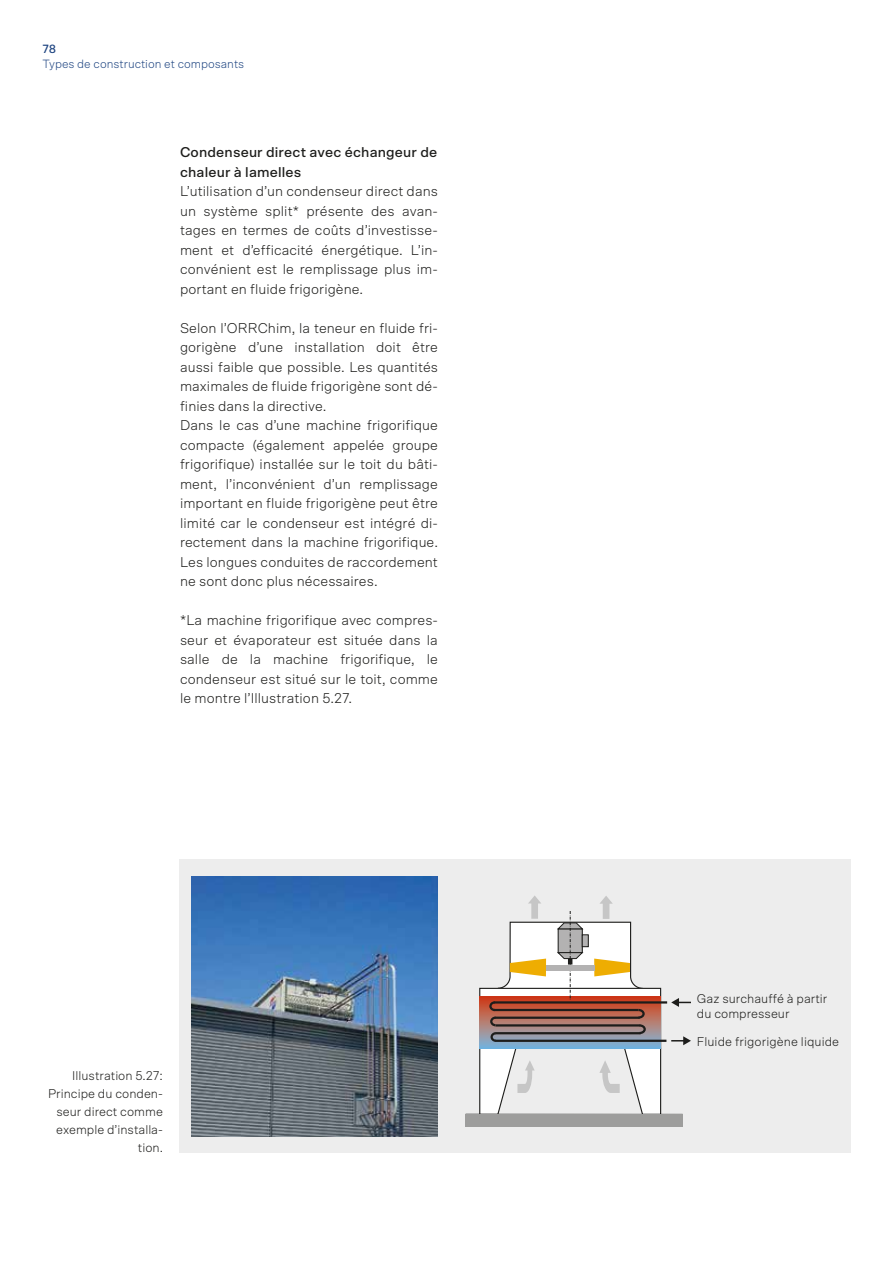
<style>
.page{position:relative;width:893px;height:1263px;background:#fff}
.page>*{position:absolute;margin:0;border:0;box-sizing:border-box;transform-origin:0 0}
.t1{font:300 14.25px/19.5px "Scto Grotesk A";letter-spacing:.005em;color:#1d1d1b;text-align:justify}
.t2{font:500 14.25px/19.5px "Scto Grotesk A";letter-spacing:.01em;color:#1d1d1b}
.t3{font:300 12.75px/18px "Scto Grotesk A";color:#1d1d1b;text-align:right}
.t4{font:300 12px "Scto Grotesk A";color:#204682}
.t5{font:500 12px "Scto Grotesk A";color:#204682}
</style>
<div class="page">
<div style="left:179px;top:859px;width:671px;height:293px;background:#ededed"></div>
<hr style="left:494px;top:1001px;width:173px;height:2px;background:#1d1d1b">
<hr style="left:495px;top:1040px;width:171px;height:2px;background:#1d1d1b">
<svg style="left:671px;top:1036px;width:20px;height:9px"></svg>
<svg style="left:671px;top:998px;width:20px;height:9px"></svg>
<div style="left:466px;top:1114px;width:217px;height:13px;background:#9d9d9c"></div>
<svg style="left:479px;top:896px;width:183px;height:218px"></svg>
<div style="left:546px;top:964px;width:48px;height:6px;background:#b3b2b2"></div>
<img style="left:191px;top:877px;width:247px;height:260px">
<p class="t5" style="left:43px;top:41px;width:15px">78</p>
<p class="t4" style="left:43px;top:56px;width:203px">Types de construction et composants</p>
<p class="t2" style="left:180px;top:142px;width:259px">Condenseur direct avec échangeur de chaleur à lamelles</p>
<p class="t1" style="left:180px;top:181px;width:259px">L’utilisation d’un condenseur direct dans un système split* présente des avan&shy;tages en termes de coûts d’investisse&shy;ment et d’efficacité énergétique. L’in&shy;convénient est le remplissage plus im&shy;portant en fluide frigorigène.</p>
<p class="t1" style="left:180px;top:318px;width:259px;text-align:left">Selon l’ORRChim, la teneur en fluide fri&shy;gorigène d’une installation doit être aussi faible que possible. Les quantités maximales de fluide frigorigène sont dé&shy;finies dans la directive.<br>Dans le cas d’une machine frigorifique compacte (également appelée groupe frigorifique) installée sur le toit du bâti&shy;ment, l’inconvénient d’un remplissage important en fluide frigorigène peut être limité car le condenseur est intégré di&shy;rectement dans la machine frigorifique.<br>Les longues conduites de raccordement ne sont donc plus nécessaires.</p>
<p class="t1" style="left:180px;top:610px;width:259px">*La machine frigorifique avec compres&shy;seur et évaporateur est située dans la salle de la machine frigorifique, le condenseur est situé sur le toit, comme le montre l’Illustration 5.27.</p>
<p class="t3" style="left:48px;top:1066px;width:116px">Illustration 5.27:<br>Principe du conden&shy;seur direct comme exemple d’installa&shy;tion.</p>
<p class="t3" style="left:697px;top:991px;width:132px;line-height:15px;text-align:left">Gaz surchauffé à partir du compresseur</p>
<p class="t3" style="left:697px;top:1032px;width:144px">Fluide frigorigène liquide</p>
</div>
